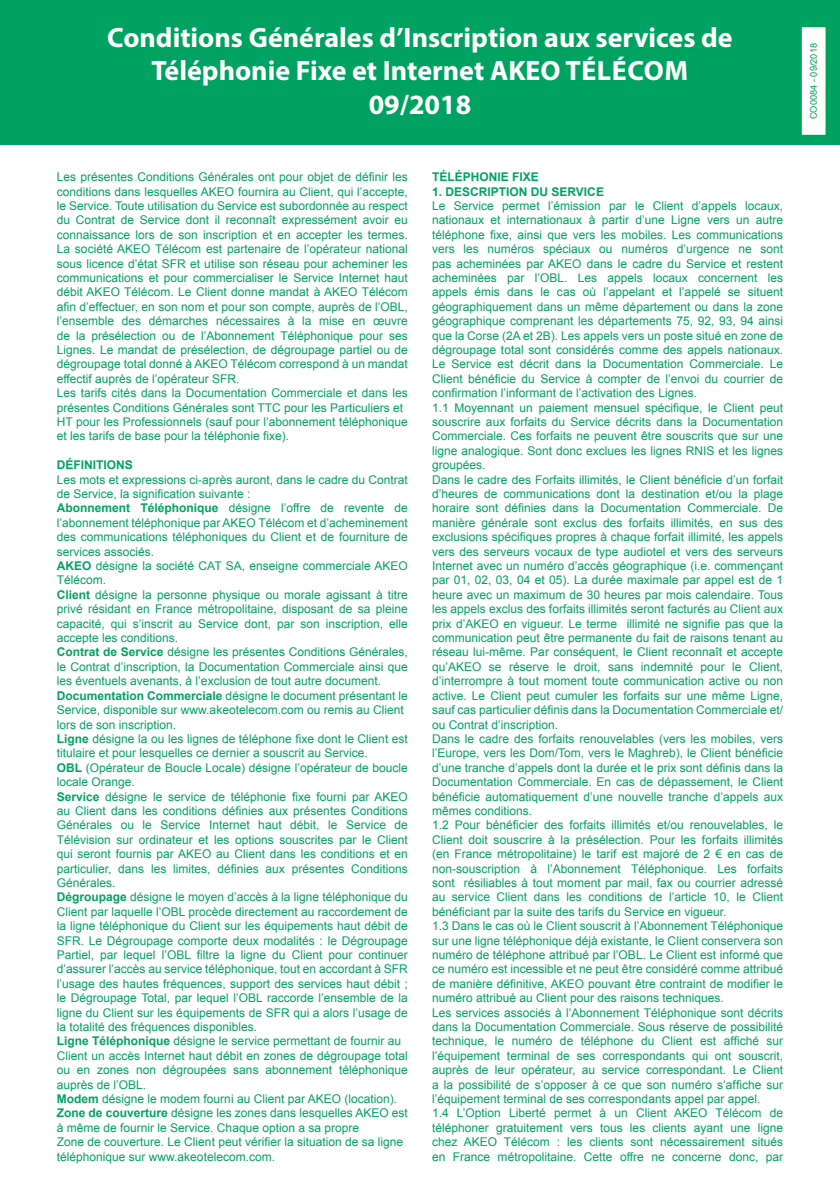
<style>
.page{position:relative;width:840px;height:1191px;background:#fff}
.page>*{position:absolute;margin:0;border:0;box-sizing:border-box;transform-origin:0 0}
.t1{font:700 28px/33.6px "Myriad Pro";color:#fff;text-align:center}
.t2{font:12px/14.4px "Arial";color:#00a261}
.t3{font:700 12px "Arial";color:#00a261}
.t4{font:9.2px "Arial";color:#00a553}
.s1{font-weight:700}
</style>
<div class="page">
<div style="left:0;top:0;width:839px;height:144px;background:#00a261"></div>
<div style="left:799px;top:26px;width:27px;height:110px;background:#fff;border:2px solid #00a553"></div>
<h1 class="t1" style="left:107px;top:19px;width:626px">Conditions Générales d’Inscription aux services de<br>Téléphonie Fixe et Internet AKEO TÉLÉCOM<br>09/2018</h1>
<p class="t2" style="left:57px;top:170px;width:352px">Les présentes Conditions Générales ont pour objet de définir les conditions dans lesquelles AKEO fournira au Client, qui l’accepte, le Service. Toute utilisation du Service est subordonnée au respect du Contrat de Service dont il reconnaît expressément avoir eu connaissance lors de son inscription et en accepter les termes.<br>La société AKEO Télécom est partenaire de l’opérateur national sous licence d’état SFR et utilise son réseau pour acheminer les communications et pour commercialiser le Service Internet haut débit AKEO Télécom. Le Client donne mandat à AKEO Télécom afin d’effectuer, en son nom et pour son compte, auprès de l’OBL, l’ensemble des démarches nécessaires à la mise en œuvre de la présélection ou de l’Abonnement Téléphonique pour ses Lignes. Le mandat de présélection, de dégroupage partiel ou de dégroupage total donné à AKEO Télécom correspond à un mandat effectif auprès de l’opérateur SFR.<br>Les tarifs cités dans la Documentation Commerciale et dans les présentes Conditions Générales sont TTC pour les Particuliers et HT pour les Professionnels (sauf pour l’abonnement téléphonique et les tarifs de base pour la téléphonie fixe).</p>
<p class="t3" style="left:57px;top:457px;width:78px">DÉFINITIONS</p>
<p class="t2" style="left:57px;top:472px;width:352px">Les mots et expressions ci-après auront, dans le cadre du Contrat de Service, la signification suivante :<br><span class="s1">Abonnement Téléphonique</span> désigne l’offre de revente de l’abonnement téléphonique par AKEO Télécom et d’acheminement des communications téléphoniques du Client et de fourniture de services associés.<br><span class="s1">AKEO</span> désigne la société CAT SA, enseigne commerciale AKEO Télécom.<br><span class="s1">Client</span> désigne la personne physique ou morale agissant à titre privé résidant en France métropolitaine, disposant de sa pleine capacité, qui s’inscrit au Service dont, par son inscription, elle accepte les conditions.<br><span class="s1">Contrat de Service</span> désigne les présentes Conditions Générales, le Contrat d’inscription, la Documentation Commerciale ainsi que les éventuels avenants, à l’exclusion de tout autre document.<br><span class="s1">Documentation Commerciale</span> désigne le document présentant le Service, disponible sur www.akeotelecom.com ou remis au Client lors de son inscription.<br><span class="s1">Ligne</span> désigne la ou les lignes de téléphone fixe dont le Client est titulaire et pour lesquelles ce dernier a souscrit au Service.<br><span class="s1">OBL</span> (Opérateur de Boucle Locale) désigne l’opérateur de boucle locale Orange.<br><span class="s1">Service</span> désigne le service de téléphonie fixe fourni par AKEO au Client dans les conditions définies aux présentes Conditions Générales ou le Service Internet haut débit, le Service de Télévision sur ordinateur et les options souscrites par le Client qui seront fournis par AKEO au Client dans les conditions et en particulier, dans les limites, définies aux présentes Conditions Générales.<br><span class="s1">Dégroupage</span> désigne le moyen d’accès à la ligne téléphonique du Client par laquelle l’OBL procède directement au raccordement de la ligne téléphonique du Client sur les équipements haut débit de SFR. Le Dégroupage comporte deux modalités : le Dégroupage Partiel, par lequel l’OBL filtre la ligne du Client pour continuer d’assurer l’accès au service téléphonique, tout en accordant à SFR l’usage des hautes fréquences, support des services haut débit ; le Dégroupage Total, par lequel l’OBL raccorde l’ensemble de la ligne du Client sur les équipements de SFR qui a alors l’usage de la totalité des fréquences disponibles.<br><span class="s1">Ligne Téléphonique</span> désigne le service permettant de fournir au Client un accès Internet haut débit en zones de dégroupage total ou en zones non dégroupées sans abonnement téléphonique auprès de l’OBL.<br><span class="s1">Modem</span> désigne le modem fourni au Client par AKEO (location).<br><span class="s1">Zone de couverture</span> désigne les zones dans lesquelles AKEO est à même de fournir le Service. Chaque option a sa propre<br>Zone de couverture. Le Client peut vérifier la situation de sa ligne téléphonique sur www.akeotelecom.com.</p>
<p class="t3" style="left:432px;top:169px;width:108px">TÉLÉPHONIE FIXE</p>
<p class="t3" style="left:432px;top:183px;width:173px">1. DESCRIPTION DU SERVICE</p>
<p class="t2" style="left:432px;top:199px;width:352px">Le Service permet l’émission par le Client d’appels locaux, nationaux et internationaux à partir d’une Ligne vers un autre téléphone fixe, ainsi que vers les mobiles. Les communications vers les numéros spéciaux ou numéros d’urgence ne sont pas acheminées par AKEO dans le cadre du Service et restent acheminées par l’OBL. Les appels locaux concernent les appels émis dans le cas où l’appelant et l’appelé se situent géographiquement dans un même département ou dans la zone géographique comprenant les départements 75, 92, 93, 94 ainsi que la Corse (2A et 2B). Les appels vers un poste situé en zone de dégroupage total sont considérés comme des appels nationaux.<br>Le Service est décrit dans la Documentation Commerciale. Le Client bénéficie du Service à compter de l’envoi du courrier de confirmation l’informant de l’activation des Lignes.<br>1.1 Moyennant un paiement mensuel spécifique, le Client peut souscrire aux forfaits du Service décrits dans la Documentation Commerciale. Ces forfaits ne peuvent être souscrits que sur une ligne analogique. Sont donc exclues les lignes RNIS et les lignes groupées.<br>Dans le cadre des Forfaits illimités, le Client bénéficie d’un forfait d’heures de communications dont la destination et/ou la plage horaire sont définies dans la Documentation Commerciale. De manière générale sont exclus des forfaits illimités, en sus des exclusions spécifiques propres à chaque forfait illimité, les appels vers des serveurs vocaux de type audiotel et vers des serveurs Internet avec un numéro d’accès géographique (i.e. commençant par 01, 02, 03, 04 et 05). La durée maximale par appel est de 1 heure avec un maximum de 30 heures par mois calendaire. Tous les appels exclus des forfaits illimités seront facturés au Client aux prix d’AKEO en vigueur. Le terme illimité ne signifie pas que la communication peut être permanente du fait de raisons tenant au réseau lui-même. Par conséquent, le Client reconnaît et accepte qu’AKEO se réserve le droit, sans indemnité pour le Client, d’interrompre à tout moment toute communication active ou non active. Le Client peut cumuler les forfaits sur une même Ligne, sauf cas particulier définis dans la Documentation Commerciale et/ ou Contrat d’inscription.<br>Dans le cadre des forfaits renouvelables (vers les mobiles, vers l’Europe, vers les Dom/Tom, vers le Maghreb), le Client bénéficie d’une tranche d’appels dont la durée et le prix sont définis dans la Documentation Commerciale. En cas de dépassement, le Client bénéficie automatiquement d’une nouvelle tranche d’appels aux mêmes conditions.<br>1.2 Pour bénéficier des forfaits illimités et/ou renouvelables, le Client doit souscrire à la présélection. Pour les forfaits illimités (en France métropolitaine) le tarif est majoré de 2 € en cas de non-souscription à l’Abonnement Téléphonique. Les forfaits sont résiliables à tout moment par mail, fax ou courrier adressé au service Client dans les conditions de l’article 10, le Client bénéficiant par la suite des tarifs du Service en vigueur.<br>1.3 Dans le cas où le Client souscrit à l’Abonnement Téléphonique sur une ligne téléphonique déjà existante, le Client conservera son numéro de téléphone attribué par l’OBL. Le Client est informé que ce numéro est incessible et ne peut être considéré comme attribué de manière définitive, AKEO pouvant être contraint de modifier le numéro attribué au Client pour des raisons techniques.<br>Les services associés à l’Abonnement Téléphonique sont décrits dans la Documentation Commerciale. Sous réserve de possibilité technique, le numéro de téléphone du Client est affiché sur l’équipement terminal de ses correspondants qui ont souscrit, auprès de leur opérateur, au service correspondant. Le Client a la possibilité de s’opposer à ce que son numéro s’affiche sur l’équipement terminal de ses correspondants appel par appel.<br>1.4 L’Option Liberté permet à un Client AKEO Télécom de téléphoner gratuitement vers tous les clients ayant une ligne chez AKEO Télécom : les clients sont nécessairement situés en France métropolitaine. Cette offre ne concerne donc, par</p>
<p class="t4" style="left:807px;top:119px;width:78px;rotate:-90deg">CO0084 - 09/2018</p>
</div>
